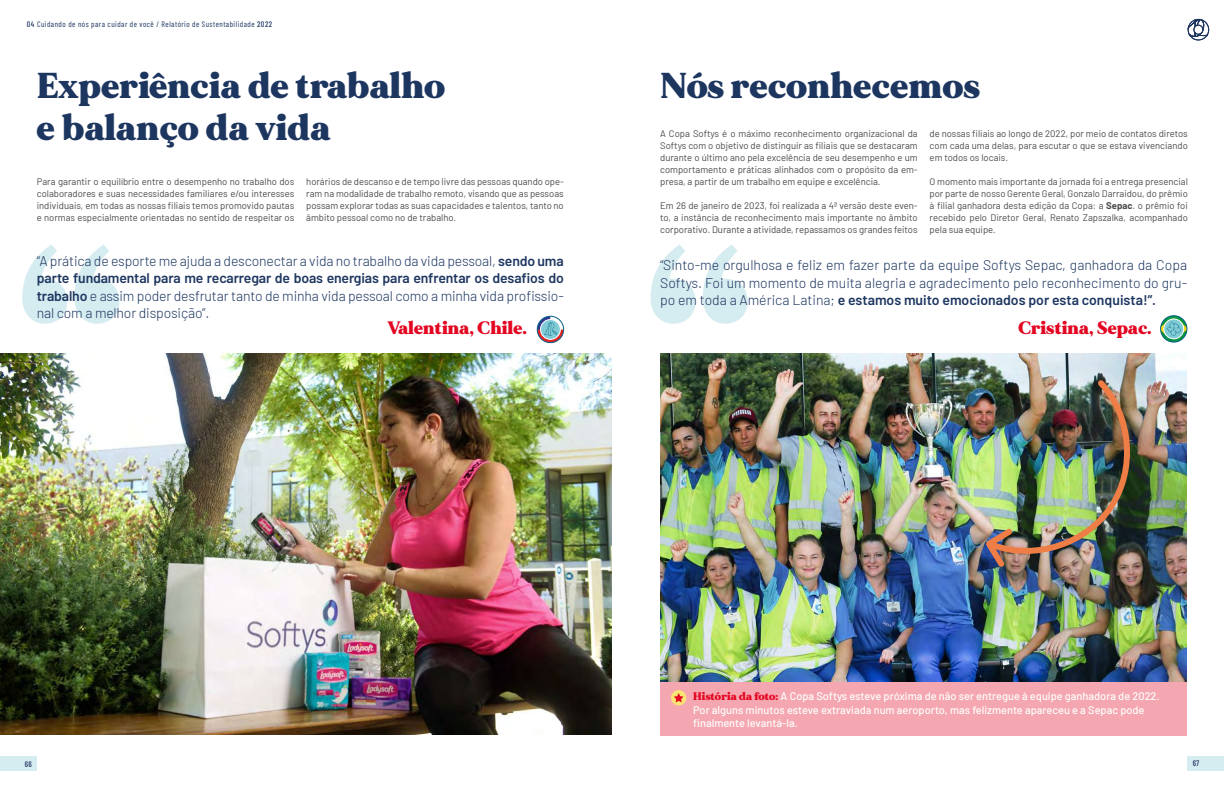
<style>
.page{position:relative;width:1224px;height:792px;background:#fff}
.page>*{position:absolute;margin:0;border:0;box-sizing:border-box;transform-origin:0 0}
.t1{font:900 36px/42px "MADE Mirage";color:#1d3660}
.t2{font:900 18px "MADE Mirage";color:#e40521}
.t3{font:300 14px/17.5px "Barlow";letter-spacing:-.01em;color:#1d3660;text-align:justify}
.t4{font:500 11px/13.2px "Barlow";color:#fff}
.t5{font:9.5px/12px "Barlow";color:#4a4a49;text-align:justify}
.t6{font:8px "Barlow Condensed";letter-spacing:.06em;color:#1d3660}
.t7{font:500 8px "Barlow Condensed";color:#1d3660}
.s1{font-weight:500}
.s2{font-weight:600}
.s3{font-weight:700}
.s4{font-family:"MADE Mirage";font-weight:900;color:#e40521}
</style>
<div class="page">
<div style="left:0;top:756px;width:37px;height:15px;background:#d5ecf0"></div>
<svg style="left:1187px;top:19px;width:22px;height:22px"></svg>
<div style="left:1187px;top:756px;width:37px;height:14px;background:#d5ecf0"></div>
<svg style="left:22px;top:244px;width:97px;height:80px"></svg>
<img style="left:0;top:354px;width:612px;height:381px">
<img style="left:537px;top:316px;width:27px;height:27px;border-radius:13px">
<div style="left:537px;top:316px;width:27px;height:27px;border:1px solid #006082;border-radius:50%"></div>
<svg style="left:541px;top:320px;width:19px;height:19px"></svg>
<div style="left:540px;top:319px;width:21px;height:21px;border:1px solid #fff;border-radius:50%"></div>
<svg style="left:544px;top:322px;width:13px;height:14px"></svg>
<svg style="left:651px;top:244px;width:97px;height:80px"></svg>
<img style="left:660px;top:354px;width:527px;height:328px">
<img style="left:981px;top:375px;width:155px;height:197px">
<img style="left:1161px;top:316px;width:26px;height:26px">
<div style="left:1160px;top:316px;width:27px;height:26px;border:1px solid #006082;border-radius:50%"></div>
<svg style="left:1164px;top:319px;width:20px;height:20px"></svg>
<div style="left:1164px;top:319px;width:20px;height:20px;border:1px solid #fff;border-radius:50%"></div>
<svg style="left:1167px;top:322px;width:14px;height:14px"></svg>
<div style="left:660px;top:682px;width:527px;height:54px;background:#f4a7b0"></div>
<svg style="left:671px;top:690px;width:15px;height:16px"></svg>
<svg style="left:674px;top:693px;width:9px;height:9px"></svg>
<p class="t6" style="left:27px;top:19px;width:247px"><span class="s1">04</span> Cuidando de nós para cuidar de você / Relatório de Sustentabilidade <span class="s1">2022</span></p>
<h1 class="t1" style="left:37px;top:64px;width:410px">Experiência de trabalho e balanço da vida</h1>
<p class="t5" style="left:37px;top:175px;width:259px">Para garantir o equilíbrio entre o desempenho no trabalho dos colaboradores e suas necessidades familiares e/ou interesses individuais, em todas as nossas filiais temos promovido pautas e normas especialmente orientadas no sentido de respeitar os</p>
<p class="t3" style="left:37px;top:251px;width:528px">“A prática de esporte me ajuda a desconectar a vida no trabalho da vida pessoal, <span class="s2">sendo uma parte fundamental para me recarregar de boas energias para enfrentar os desafios do trabalho</span> e assim poder desfrutar tanto de minha vida pessoal como a minha vida profissio&shy;nal com a melhor disposição”.</p>
<h2 class="t2" style="left:387px;top:315px;width:141px">Valentina, Chile.</h2>
<p class="t5" style="left:306px;top:175px;width:259px">horários de descanso e de tempo livre das pessoas quando ope&shy;ram na modalidade de trabalho remoto, visando que as pessoas possam explorar todas as suas capacidades e talentos, tanto no âmbito pessoal como no de trabalho.</p>
<h1 class="t1" style="left:660px;top:64px;width:321px">Nós reconhecemos</h1>
<p class="t5" style="left:660px;top:127px;width:259px">A Copa Softys é o máximo reconhecimento organizacional da Softys com o objetivo de distinguir as filiais que se destacaram durante o último ano pela excelência de seu desempenho e um comportamento e práticas alinhados com o propósito da em&shy;presa, a partir de um trabalho em equipe e excelência.</p>
<p class="t5" style="left:660px;top:199px;width:259px">Em 26 de janeiro de 2023, foi realizada a 4ª versão deste even&shy;to, a instância de reconhecimento mais importante no âmbito corporativo. Durante a atividade, repassamos os grandes feitos</p>
<p class="t5" style="left:930px;top:127px;width:260px">de nossas filiais ao longo de 2022, por meio de contatos diretos com cada uma delas, para escutar o que se estava vivenciando em todos os locais.</p>
<p class="t5" style="left:930px;top:175px;width:260px">O momento mais importante da jornada foi a entrega presencial por parte de nosso Gerente Geral, Gonzalo Darraidou, do prêmio à filial ganhadora desta edição da Copa: a <span class="s3">Sepac</span>. o prêmio foi recebido pelo Diretor Geral, Renato Zapszalka, acompanhado pela sua equipe.</p>
<p class="t3" style="left:660px;top:256px;width:528px">“Sinto-me orgulhosa e feliz em fazer parte da equipe Softys Sepac, ganhadora da Copa Softys. Foi um momento de muita alegria e agradecimento pelo reconhecimento do gru&shy;po em toda a América Latina; <span class="s2">e estamos muito emocionados por esta conquista!”.</span></p>
<h2 class="t2" style="left:1018px;top:315px;width:135px">Cristina, Sepac.</h2>
<p class="t4" style="left:693px;top:689px;width:468px"><span class="s4">História da foto:</span> A Copa Softys esteve próxima de não ser entregue à equipe ganhadora de 2022.<br>Por alguns minutos esteve extraviada num aeroporto, mas felizmente apareceu e a Sepac pode finalmente levantá-la.</p>
<p class="t7" style="left:25px;top:758px;width:8px">66</p>
<p class="t7" style="left:1193px;top:757px;width:8px">67</p>
</div>
